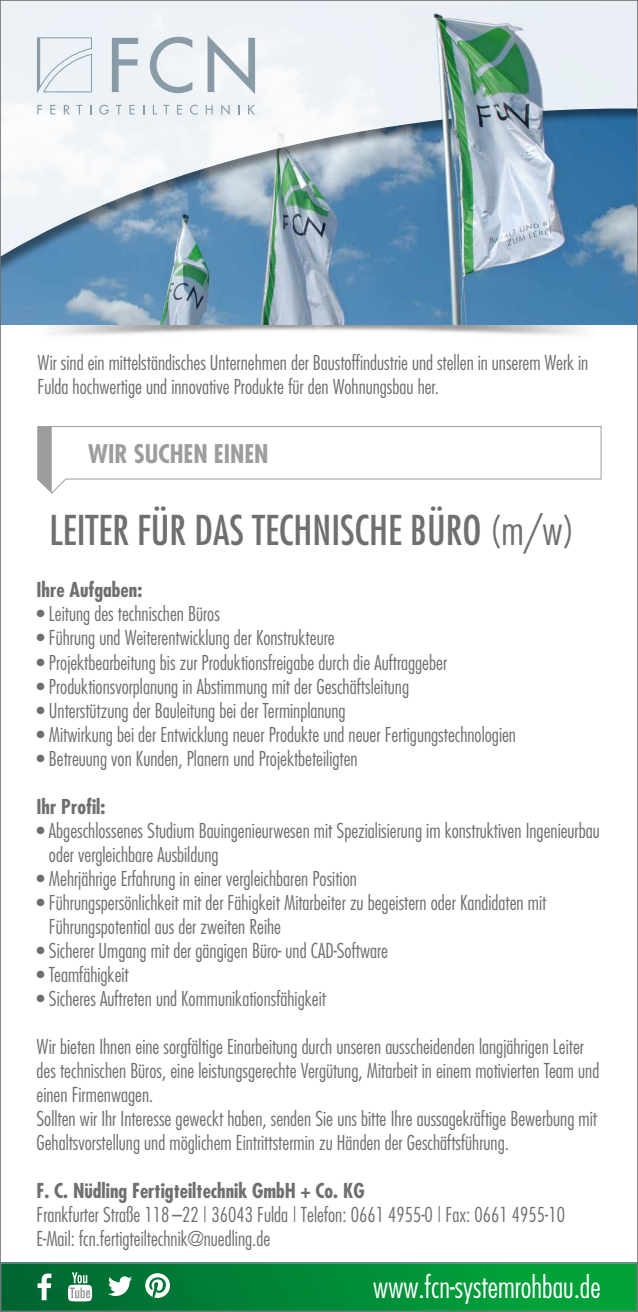
<style>
.page{position:relative;width:638px;height:1312px;background:#fff}
.page>*{position:absolute;margin:0;border:0;box-sizing:border-box;transform-origin:0 0}
.t1{font:condensed 40px "Futura";color:#6f6f6e}
.t2{font:300 condensed 30px "Futura";color:#fff}
.t3{font:700 condensed 25px "Futura";color:#9c9d9d}
.t4{font:300 condensed 20px/24px "Futura";color:#6f6f6e}
.t5{font:700 condensed 20px "Futura";color:#6f6f6e}
.s1{font-weight:300}
</style>
<div class="page">
<img style="left:31px;top:324px;width:576px;height:11px">
<img style="left:2px;top:283px;width:634px;height:41px">
<div style="left:0;top:0;width:638px;height:283px;background:#000;opacity:.5"></div>
<svg style="left:2px;top:2px;width:634px;height:268px"></svg>
<div style="left:1px;top:1262px;width:636px;height:48px;background:linear-gradient(to right,#006632,#00aa3b)"></div>
<div style="left:0;top:1261px;width:638px;height:50px;border:1px solid #899ba7"></div>
<svg style="left:112px;top:38px;width:26px;height:54px"></svg>
<svg style="left:150px;top:37px;width:42px;height:56px"></svg>
<svg style="left:207px;top:35px;width:48px;height:59px"></svg>
<svg style="left:37px;top:37px;width:55px;height:58px;background:#dee5eb"></svg>
<svg style="left:37px;top:105px;width:5px;height:9px"></svg>
<svg style="left:50px;top:105px;width:5px;height:9px"></svg>
<svg style="left:64px;top:105px;width:6px;height:9px"></svg>
<svg style="left:76px;top:105px;width:6px;height:9px"></svg>
<svg style="left:99px;top:105px;width:10px;height:10px"></svg>
<svg style="left:116px;top:105px;width:6px;height:9px"></svg>
<svg style="left:129px;top:105px;width:6px;height:9px"></svg>
<svg style="left:153px;top:105px;width:4px;height:9px"></svg>
<svg style="left:163px;top:105px;width:6px;height:9px"></svg>
<svg style="left:177px;top:105px;width:5px;height:9px"></svg>
<svg style="left:190px;top:105px;width:7px;height:10px"></svg>
<svg style="left:206px;top:105px;width:7px;height:9px"></svg>
<svg style="left:221px;top:104px;width:9px;height:11px"></svg>
<svg style="left:248px;top:105px;width:7px;height:9px"></svg>
<svg style="left:37px;top:426px;width:565px;height:68px"></svg>
<img style="left:407px;top:2px;width:166px;height:149px">
<svg style="left:38px;top:1273px;width:13px;height:26px"></svg>
<svg style="left:68px;top:1271px;width:24px;height:30px"></svg>
<svg style="left:108px;top:1275px;width:24px;height:20px"></svg>
<svg style="left:145px;top:1272px;width:25px;height:25px"></svg>
<p class="t4" style="left:38px;top:350px;width:552px">Wir sind ein mittelständisches Unternehmen der Baustoffindustrie und stellen in unserem Werk in<br>Fulda hochwertige und innovative Produkte für den Wohnungsbau her.</p>
<p class="t3" style="left:88px;top:437px;width:182px">WIR SUCHEN EINEN</p>
<h1 class="t1" style="left:50px;top:505px;width:526px">LEITER FÜR DAS TECHNISCHE BÜRO <span class="s1">(m/w)</span></h1>
<p class="t5" style="left:36px;top:577px;width:107px">Ihre Aufgaben:</p>
<p class="t4" style="left:36px;top:601px;width:185px">• Leitung des technischen Büros</p>
<p class="t4" style="left:36px;top:625px;width:300px">• Führung und Weiterentwicklung der Konstrukteure</p>
<p class="t4" style="left:36px;top:649px;width:412px">• Projektbearbeitung bis zur Produktionsfreigabe durch die Auftraggeber</p>
<p class="t4" style="left:36px;top:673px;width:374px">• Produktionsvorplanung in Abstimmung mit der Geschäftsleitung</p>
<p class="t4" style="left:36px;top:697px;width:311px">• Unterstützung der Bauleitung bei der Terminplanung</p>
<p class="t4" style="left:36px;top:721px;width:481px">• Mitwirkung bei der Entwicklung neuer Produkte und neuer Fertigungstechnologien</p>
<p class="t4" style="left:36px;top:745px;width:323px">• Betreuung von Kunden, Planern und Projektbeteiligten</p>
<p class="t5" style="left:36px;top:793px;width:70px">Ihr Profil:</p>
<p class="t4" style="left:49px;top:817px;width:552px;text-indent:-12px">• Abgeschlossenes Studium Bauingenieurwesen mit Spezialisierung im konstruktiven Ingenieurbau oder vergleichbare Ausbildung</p>
<p class="t4" style="left:36px;top:865px;width:322px">• Mehrjährige Erfahrung in einer vergleichbaren Position</p>
<p class="t4" style="left:49px;top:889px;width:499px;text-indent:-12px">• Führungspersönlichkeit mit der Fähigkeit Mitarbeiter zu begeistern oder Kandidaten mit<br>Führungspotential aus der zweiten Reihe</p>
<p class="t4" style="left:36px;top:937px;width:353px">• Sicherer Umgang mit der gängigen Büro- und CAD-Software</p>
<p class="t4" style="left:36px;top:961px;width:94px">• Teamfähigkeit</p>
<p class="t4" style="left:36px;top:985px;width:291px">• Sicheres Auftreten und Kommunikationsfähigkeit</p>
<p class="t4" style="left:36px;top:1033px;width:564px">Wir bieten Ihnen eine sorgfältige Einarbeitung durch unseren ausscheidenden langjährigen Leiter des technischen Büros, eine leistungsgerechte Vergütung, Mitarbeit in einem motivierten Team und einen Firmenwagen.<br>Sollten wir Ihr Interesse geweckt haben, senden Sie uns bitte Ihre aussagekräftige Bewerbung mit Gehaltsvorstellung und möglichem Eintrittstermin zu Händen der Geschäftsführung.</p>
<p class="t5" style="left:36px;top:1177px;width:330px">F. C. Nüdling Fertigteiltechnik GmbH + Co. KG</p>
<p class="t4" style="left:36px;top:1201px;width:530px">Frankfurter Straße 118 –22 | 36043 Fulda | Telefon: 0661 4955-0 | Fax: 0661 4955-10<br>E-Mail: fcn.fertigteiltechnik@nuedling.de</p>
<h2 class="t2" style="left:373px;top:1267px;width:229px">www.fcn-systemrohbau.de</h2>
</div>
